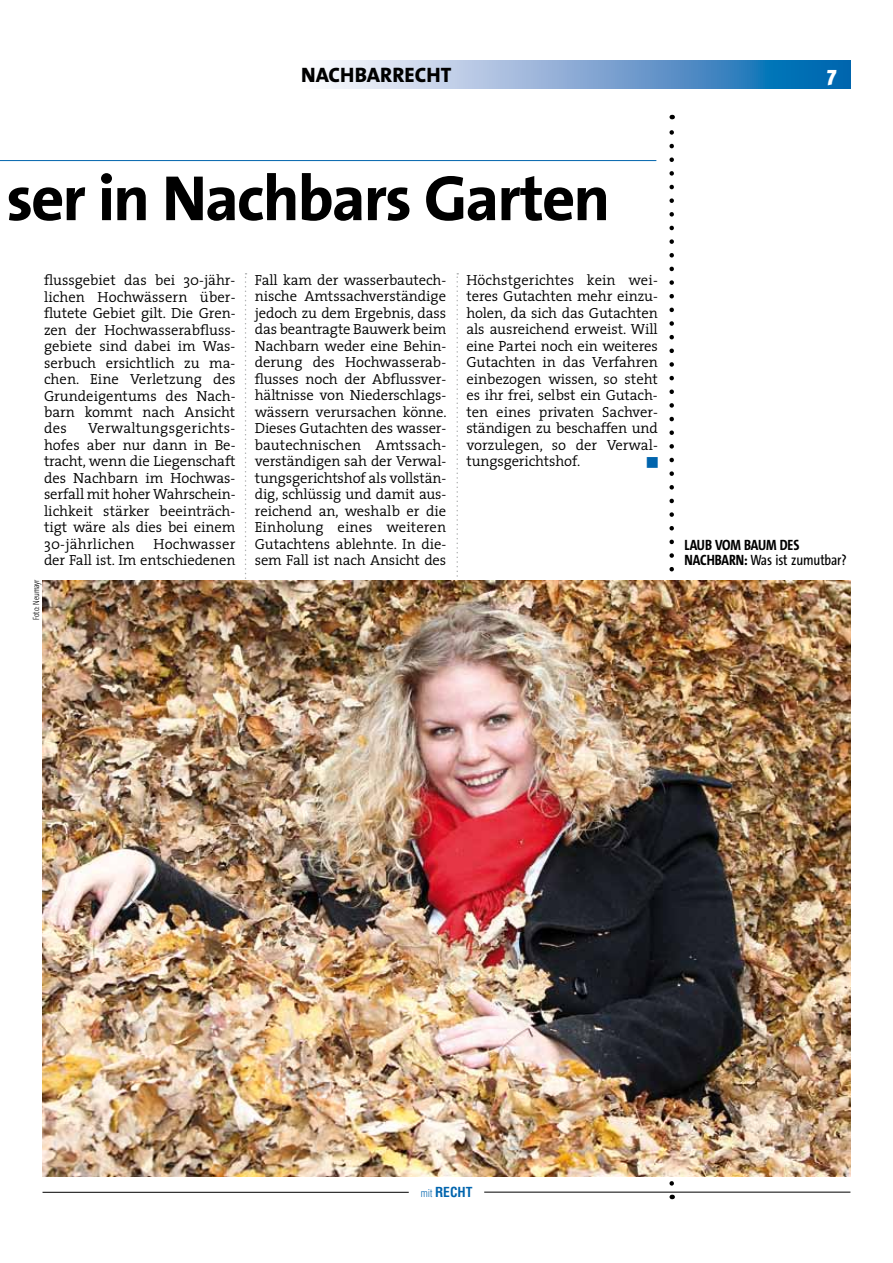
<style>
.page{position:relative;width:893px;height:1263px;background:#fff}
.page>*{position:absolute;margin:0;border:0;box-sizing:border-box;transform-origin:0 0}
.t1{font:700 64.5px "The Sans Correspondence";letter-spacing:-.03em;color:#000}
.t2{font:800 21px "The Sans";color:#000}
.t3{font:900 21px "Meta Plus";color:#fff}
.t4{font:700 15px/15px "The Sans Condensed";letter-spacing:-.015em;color:#000}
.t5{font:300 14.7px/16.5px "The Serif";letter-spacing:-.005em;color:#000;text-align:justify}
.t6{font:14.7px "Zapf Dingbats";color:#0064ad}
.t7{font:700 condensed 13.5px "Helvetica";color:#0064ad}
.t8{font:300 9px "The Sans Condensed";letter-spacing:-.01em;color:#000;scale:.9 1}
.s1{font-weight:400}
.s2{font-weight:300;font-size:10.5px}
</style>
<div class="page">
<svg style="left:327px;top:60px;width:523px;height:28px;background:#7ca8d3"></svg>
<hr style="left:43px;top:1192px;width:366px;height:1px;background:#000">
<hr style="left:484px;top:1192px;width:366px;height:1px;background:#000">
<hr style="left:0;top:160px;width:656px;height:1px;background:#0064ad">
<svg style="left:669px;top:115px;width:5px;height:1068px"></svg>
<svg style="left:245px;top:273px;width:2px;height:306px"></svg>
<svg style="left:456px;top:273px;width:2px;height:304px"></svg>
<img style="left:43px;top:580px;width:807px;height:597px">
<h2 class="t2" style="left:301px;top:57px;width:152px">NACHBARRECHT</h2>
<h2 class="t3" style="left:827px;top:62px;width:11px">7</h2>
<h1 class="t1" style="left:6px;top:163px;width:605px">ser in Nachbars Garten</h1>
<p class="t5" style="left:44px;top:271px;width:193px">flussgebiet das bei 30-jähr&shy;lichen Hochwässern über&shy;flutete Gebiet gilt. Die Gren&shy;zen der Hochwasserabfluss&shy;gebiete sind dabei im Was&shy;serbuch ersichtlich zu ma&shy;chen. Eine Verletzung des Grundeigentums des Nach&shy;barn kommt nach Ansicht des</p>
<p class="t5" style="left:44px;top:420px;width:193px;text-indent:44px">Verwaltungsgerichts&shy;hofes aber nur dann in Be&shy;tracht, wenn die Liegenschaft des Nachbarn im Hochwas&shy;serfall mit hoher Wahrschein&shy;lichkeit stärker beeinträch&shy;tigt wäre als dies bei einem 30-jährlichen</p>
<p class="t5" style="left:44px;top:535px;width:193px;text-align:right">Hochwasser<br>der Fall ist. Im entschiedenen</p>
<p class="t8" style="left:31px;top:620px;width:46px;rotate:-90deg">Foto: Neumayr</p>
<p class="t5" style="left:255px;top:271px;width:194px">Fall kam der wasserbautech&shy;nische Amtssachverständige jedoch zu dem Ergebnis, dass das beantragte Bauwerk beim Nachbarn weder eine Behin&shy;derung des Hochwasserab&shy;flusses noch der Abflussver&shy;hältnisse von Niederschlags&shy;wässern verursachen könne.<br>Dieses Gutachten des wasser&shy;bautechnischen Amtssach&shy;verständigen sah der Verwal&shy;tungsgerichtshof als vollstän&shy;dig, schlüssig und damit aus&shy;reichend an, weshalb er die Einholung eines weiteren Gutachtens ablehnte. In die&shy;sem Fall ist nach Ansicht des</p>
<p class="t5" style="left:466px;top:271px;width:193px">Höchstgerichtes kein wei&shy;teres Gutachten mehr einzu&shy;holen, da sich das Gutachten als ausreichend erweist. Will eine Partei noch ein weiteres Gutachten in das Verfahren einbezogen wissen, so steht es ihr frei, selbst ein Gutach&shy;ten eines privaten Sachver&shy;ständigen zu beschaffen und vorzulegen, so der Verwal&shy;tungsgerichtshof.</p>
<p class="t6" style="left:647px;top:455px;width:13px">■</p>
<p class="t4" style="left:685px;top:538px;width:163px">LAUB VOM BAUM DES<br>NACHBARN: <span class="s1">Was ist zumutbar?</span></p>
<p class="t7" style="left:421px;top:1183px;width:53px"><span class="s2">mit</span> RECHT</p>
</div>
